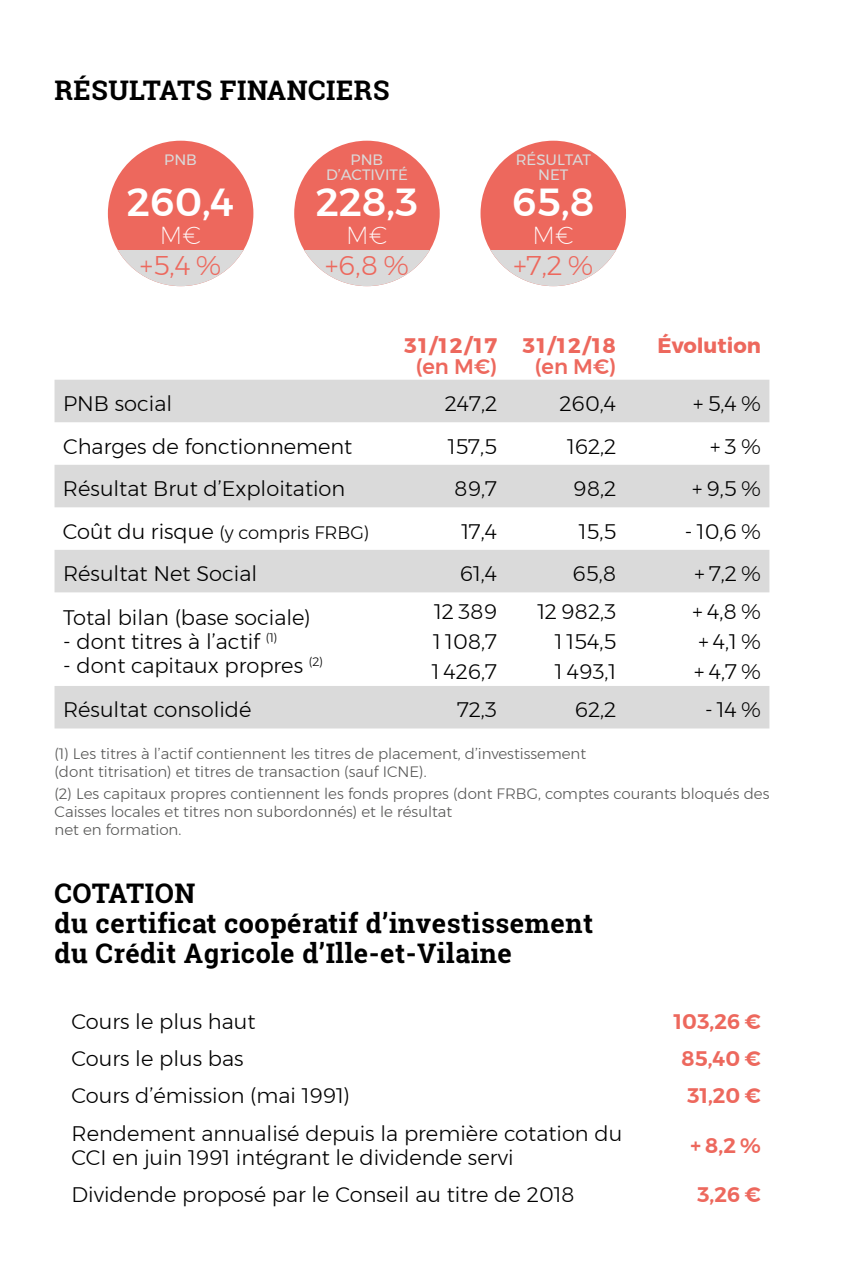
<style>
.page{position:relative;width:841px;height:1283px;background:#fff}
.page>*{position:absolute;margin:0;border:0;box-sizing:border-box;transform-origin:0 0}
.t1{font:500 39px "Montserrat";color:#fff}
.t2{font:700 27px/30px "Roboto Slab";letter-spacing:.02em;color:#000}
.t3{font:300 27px "Montserrat";color:#ed685d}
.t4{font:200 24px "Montserrat";color:#fff}
.t5{font:300 21px/30px "Montserrat";color:#000;text-align:justify}
.t6{font:600 21px "Montserrat";color:#ed685d}
.t7{font:700 21px "Montserrat";color:#ed685d}
.t8{font:500 21px "Montserrat";color:#ed685d}
.t9{font:300 18px "Montserrat";color:#000}
.t10{font:300 15px/18px "Montserrat";color:#575756}
.t11{font:15px/15px "Montserrat";color:#dadada;text-align:center}
.s1{font-size:21px}
</style>
<div class="page">
<div style="left:54px;top:380px;width:715px;height:42px;background:#dadada"></div>
<svg style="left:54px;top:465px;width:715px;height:263px"></svg>
<div style="left:108px;top:141px;width:145px;height:145px;background:#ed685d;border-radius:50%"></div>
<svg style="left:118px;top:251px;width:125px;height:35px;fill:#dadada"></svg>
<div style="left:294px;top:141px;width:145px;height:145px;background:#ed685d;border-radius:50%"></div>
<svg style="left:304px;top:251px;width:126px;height:35px;fill:#dadada"></svg>
<div style="left:480px;top:141px;width:146px;height:145px;background:#ed685d;border-radius:50%"></div>
<svg style="left:491px;top:251px;width:125px;height:35px;fill:#dadada"></svg>
<p class="t2" style="left:54px;top:75px;width:336px">RÉSULTATS FINANCIERS</p>
<p class="t11" style="left:164px;top:152px;width:34px">PNB</p>
<h1 class="t1" style="left:127px;top:171px;width:109px">260,4</h1>
<p class="t4" style="left:160px;top:217px;width:43px">M€</p>
<p class="t3" style="left:140px;top:245px;width:83px">+5,4 %</p>
<p class="t11" style="left:326px;top:152px;width:83px">PNB<br>D’ACTIVITÉ</p>
<h1 class="t1" style="left:315px;top:171px;width:104px">228,3</h1>
<p class="t4" style="left:346px;top:217px;width:43px">M€</p>
<p class="t3" style="left:325px;top:245px;width:85px">+6,8 %</p>
<p class="t11" style="left:515px;top:152px;width:77px">RÉSULTAT<br>NET</p>
<h1 class="t1" style="left:512px;top:171px;width:84px">65,8</h1>
<p class="t4" style="left:532px;top:217px;width:43px">M€</p>
<p class="t3" style="left:513px;top:245px;width:81px">+7,2 %</p>
<p class="t7" style="left:404px;top:328px;width:94px">31/12/17</p>
<p class="t8" style="left:415px;top:350px;width:83px">(en M€)</p>
<p class="t7" style="left:522px;top:328px;width:95px">31/12/18</p>
<p class="t8" style="left:535px;top:350px;width:83px">(en M€)</p>
<p class="t7" style="left:657px;top:328px;width:105px">Évolution</p>
<p class="t5" style="left:63px;top:388px;width:111px">PNB social</p>
<p class="t5" style="left:445px;top:388px;width:54px">247,2</p>
<p class="t5" style="left:559px;top:388px;width:58px">260,4</p>
<p class="t5" style="left:693px;top:388px;width:69px">+ 5,4 %</p>
<p class="t5" style="left:63px;top:431px;width:291px">Charges de fonctionnement</p>
<p class="t5" style="left:447px;top:431px;width:51px">157,5</p>
<p class="t5" style="left:567px;top:431px;width:51px">162,2</p>
<p class="t5" style="left:710px;top:431px;width:52px">+ 3 %</p>
<p class="t5" style="left:63px;top:473px;width:284px">Résultat Brut d’Exploitation</p>
<p class="t5" style="left:454px;top:473px;width:44px">89,7</p>
<p class="t5" style="left:573px;top:473px;width:44px">98,2</p>
<p class="t5" style="left:691px;top:473px;width:70px">+ 9,5 %</p>
<p class="t9" style="left:63px;top:519px;width:308px"><span class="s1">Coût du risque</span> (y compris FRBG)</p>
<p class="t5" style="left:461px;top:516px;width:37px">17,4</p>
<p class="t5" style="left:578px;top:516px;width:39px">15,5</p>
<p class="t5" style="left:684px;top:516px;width:77px">- 10,6 %</p>
<p class="t5" style="left:63px;top:558px;width:195px">Résultat Net Social</p>
<p class="t5" style="left:459px;top:558px;width:39px">61,4</p>
<p class="t5" style="left:572px;top:558px;width:45px">65,8</p>
<p class="t5" style="left:694px;top:558px;width:68px">+ 7,2 %</p>
<p class="t5" style="left:63px;top:602px;width:249px">Total bilan (base sociale)</p>
<p class="t5" style="left:63px;top:626px;width:216px">- dont titres à l’actif <sup>(1)</sup></p>
<p class="t5" style="left:63px;top:650px;width:261px">- dont capitaux propres <sup>(2)</sup></p>
<p class="t5" style="left:431px;top:596px;width:67px">12 389<br>1 108,7<br>1 426,7</p>
<p class="t5" style="left:554px;top:596px;width:63px;text-indent:-17px">12 982,3<br>1 154,5<br>1 493,1</p>
<p class="t5" style="left:692px;top:596px;width:70px">+ 4,8 % + 4,1 % + 4,7 %</p>
<p class="t5" style="left:63px;top:694px;width:190px">Résultat consolidé</p>
<p class="t5" style="left:457px;top:694px;width:42px">72,3</p>
<p class="t5" style="left:574px;top:694px;width:43px">62,2</p>
<p class="t5" style="left:705px;top:694px;width:57px">- 14 %</p>
<p class="t10" style="left:54px;top:744px;width:533px">(1) Les titres à l’actif contiennent les titres de placement, d’investissement (dont titrisation) et titres de transaction (sauf ICNE).</p>
<p class="t10" style="left:54px;top:784px;width:716px">(2) Les capitaux propres contiennent les fonds propres (dont FRBG, comptes courants bloqués des<br>Caisses locales et titres non subordonnés) et le résultat<br>net en formation.</p>
<p class="t2" style="left:54px;top:877px;width:540px">COTATION<br>du certificat coopératif d’investissement du Crédit Agricole d’Ille-et-Vilaine</p>
<p class="t5" style="left:71px;top:1006px;width:185px">Cours le plus haut</p>
<p class="t6" style="left:673px;top:1004px;width:88px">103,26 €</p>
<p class="t5" style="left:71px;top:1043px;width:173px">Cours le plus bas</p>
<p class="t6" style="left:681px;top:1042px;width:81px">85,40 €</p>
<p class="t5" style="left:71px;top:1080px;width:280px">Cours d’émission (mai 1991)</p>
<p class="t6" style="left:687px;top:1079px;width:75px">31,20 €</p>
<p class="t5" style="left:71px;top:1121px;width:552px;line-height:24px">Rendement annualisé depuis la première cotation du<br>CCI en juin 1991 intégrant le dividende servi</p>
<p class="t6" style="left:690px;top:1128px;width:72px">+ 8,2 %</p>
<p class="t5" style="left:71px;top:1179px;width:504px">Dividende proposé par le Conseil au titre de 2018</p>
<p class="t6" style="left:696px;top:1178px;width:65px">3,26 €</p>
</div>
